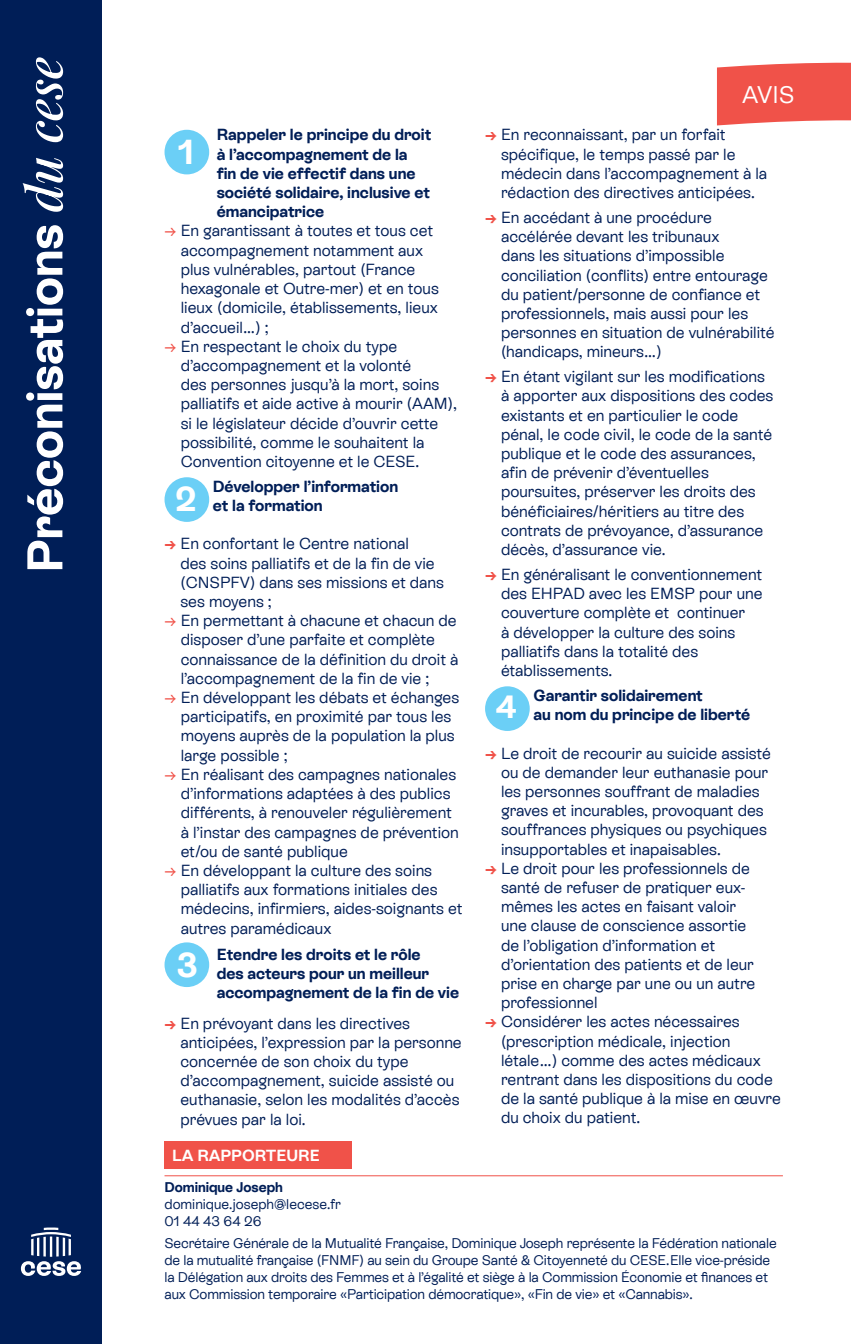
<style>
.page{position:relative;width:851px;height:1344px;background:#fff}
.page>*{position:absolute;margin:0;border:0;box-sizing:border-box;transform-origin:0 0}
.t1{font:700 50px "ES Rebond Grotesque";color:#fff}
.t2{font:700 34.4px "ES Rebond Grotesque";color:#fff}
.t3{font:700 32px "ES Rebond Grotesque";color:#fff}
.t4{font:24px "ES Rebond Grotesque";color:#fff}
.Sous-sous-titre_VERS{font:16px/19.2px "ES Rebond Grotesque";color:#001e57}
.Sous-titre{font:16px/19.2px "ES Rebond Grotesque";color:#001e57}
.Sous-sous-titre_VERS-2{font:700 16px/19.2px "ES Rebond Grotesque";color:#001e57}
.t5{font:700 16px "ES Rebond Grotesque";color:#fff}
.Texte_courant_rappor{font:14px/16.8px "ES Rebond Grotesque";letter-spacing:-.01em;color:#001e57}
.s1{font-family:"Playfair Display";font-weight:500;font-style:italic}
.s2{color:#f05249}
.s3{font-weight:700;color:#f05249}
.s4{font-weight:700}
</style>
<div class="page">
<div style="left:0;top:0;width:102px;height:1344px;background:#001e57"></div>
<svg style="left:21px;top:1227px;width:61px;height:49px"></svg>
<svg style="left:717px;top:62px;width:133px;height:64px;background:#f1625a"></svg>
<div style="left:164px;top:130px;width:45px;height:44px;background:#6bcff6;border-radius:50%"></div>
<div style="left:164px;top:477px;width:45px;height:45px;background:#6bcff6;border-radius:50%"></div>
<div style="left:164px;top:942px;width:45px;height:45px;background:#6bcff6;border-radius:50%"></div>
<div style="left:485px;top:686px;width:44px;height:45px;background:#6bcff6;border-radius:50%"></div>
<hr style="left:164px;top:1175px;width:618px;height:1px;background:#f05249">
<div style="left:164px;top:1141px;width:187px;height:27px;background:#f05249"></div>
<h1 class="t1" style="left:11px;top:573px;width:517px;rotate:-90deg">Préconisations <span class="s1">du cese</span></h1>
<p class="t2" style="left:178px;top:128px;width:17px">1</p>
<p class="Sous-sous-titre_VERS-2" style="left:217px;top:124px;width:216px">Rappeler le principe du droit à l’accompagnement de la fin de vie effectif dans une société solidaire, inclusive et émancipatrice</p>
<p class="Sous-sous-titre_VERS" style="left:181px;top:221px;width:259px;text-indent:-16px"><span class="s2">→</span> En garantissant à toutes et tous cet accompagnement notamment aux plus vulnérables, partout (France hexagonale et Outre-mer) et en tous lieux (domicile, établissements, lieux d’accueil…) ;</p>
<p class="Sous-sous-titre_VERS" style="left:181px;top:336px;width:278px;text-indent:-16px"><span class="s2">→</span> En respectant le choix du type d’accompagnement et la volonté<br>des personnes jusqu’à la mort, soins palliatifs et aide active à mourir (AAM), si le législateur décide d’ouvrir cette possibilité, comme le souhaitent la Convention citoyenne et le CESE.</p>
<p class="t2" style="left:175px;top:476px;width:23px">2</p>
<p class="Sous-sous-titre_VERS-2" style="left:213px;top:476px;width:187px">Développer l’information et la formation</p>
<p class="Sous-sous-titre_VERS" style="left:180px;top:534px;width:265px;text-indent:-16px"><span class="s3">→</span> En confortant le Centre national<br>des soins palliatifs et de la fin de vie (CNSPFV) dans ses missions et dans ses moyens ;</p>
<p class="Sous-titre" style="left:181px;top:610px;width:279px;text-indent:-16px"><span class="s2">→</span> En permettant à chacune et chacun de disposer d’une parfaite et complète connaissance de la définition du droit à l’accompagnement de la fin de vie ;</p>
<p class="Sous-titre" style="left:181px;top:687px;width:280px;text-indent:-16px"><span class="s2">→</span> En développant les débats et échanges participatifs, en proximité par tous les moyens auprès de la population la plus large possible ;</p>
<p class="Sous-titre" style="left:181px;top:764px;width:279px;text-indent:-16px"><span class="s2">→</span> En réalisant des campagnes nationales d’informations adaptées à des publics différents, à renouveler régulièrement à l’instar des campagnes de prévention et/ou de santé publique</p>
<p class="Sous-titre" style="left:181px;top:860px;width:283px;text-indent:-16px"><span class="s2">→</span> En développant la culture des soins palliatifs aux formations initiales des médecins, infirmiers, aides-soignants et autres paramédicaux</p>
<p class="t2" style="left:176px;top:941px;width:23px">3</p>
<p class="Sous-sous-titre_VERS-2" style="left:217px;top:943px;width:244px">Etendre les droits et le rôle<br>des acteurs pour un meilleur accompagnement de la fin de vie</p>
<p class="Sous-sous-titre_VERS" style="left:180px;top:1013px;width:283px;text-indent:-16px"><span class="s3">→</span> En prévoyant dans les directives anticipées, l’expression par la personne concernée de son choix du type d’accompagnement, suicide assisté ou euthanasie, selon les modalités d’accès prévues par la loi.</p>
<p class="t5" style="left:172px;top:1145px;width:149px">LA RAPPORTEURE</p>
<h3 class="t4" style="left:742px;top:79px;width:54px">AVIS</h3>
<p class="Sous-sous-titre_VERS" style="left:501px;top:125px;width:268px;text-indent:-16px"><span class="s3">→</span> En reconnaissant, par un forfait spécifique, le temps passé par le médecin dans l’accompagnement à la rédaction des directives anticipées.</p>
<p class="Sous-sous-titre_VERS" style="left:501px;top:207px;width:275px;text-indent:-16px"><span class="s3">→</span> En accédant à une procédure accélérée devant les tribunaux<br>dans les situations d’impossible conciliation (conflits) entre entourage du patient/personne de confiance et professionnels, mais aussi pour les personnes en situation de vulnérabilité (handicaps, mineurs…)</p>
<p class="Sous-sous-titre_VERS" style="left:501px;top:366px;width:274px;text-indent:-16px"><span class="s3">→</span> En étant vigilant sur les modifications à apporter aux dispositions des codes existants et en particulier le code pénal, le code civil, le code de la santé publique et le code des assurances, afin de prévenir d’éventuelles poursuites, préserver les droits des bénéficiaires/héritiers au titre des contrats de prévoyance, d’assurance décès, d’assurance vie.</p>
<p class="Sous-sous-titre_VERS" style="left:501px;top:564px;width:263px;text-indent:-16px"><span class="s3">→</span> En généralisant le conventionnement des EHPAD avec les EMSP pour une couverture complète et continuer<br>à développer la culture des soins palliatifs dans la totalité des établissements.</p>
<p class="t3" style="left:495px;top:685px;width:22px">4</p>
<p class="Sous-sous-titre_VERS-2" style="left:533px;top:685px;width:218px">Garantir solidairement<br>au nom du principe de liberté</p>
<p class="Sous-sous-titre_VERS" style="left:501px;top:743px;width:271px;text-indent:-16px"><span class="s3">→</span> Le droit de recourir au suicide assisté ou de demander leur euthanasie pour les personnes souffrant de maladies graves et incurables, provoquant des souffrances physiques ou psychiques insupportables et inapaisables.</p>
<p class="Sous-sous-titre_VERS" style="left:501px;top:858px;width:256px;text-indent:-16px"><span class="s3">→</span> Le droit pour les professionnels de santé de refuser de pratiquer eux&shy;mêmes les actes en faisant valoir une clause de conscience assortie de l’obligation d’information et d’orientation des patients et de leur prise en charge par une ou un autre professionnel</p>
<p class="Sous-sous-titre_VERS" style="left:501px;top:1011px;width:281px;text-indent:-16px"><span class="s3">→</span> Considérer les actes nécessaires (prescription médicale, injection létale…) comme des actes médicaux rentrant dans les dispositions du code de la santé publique à la mise en œuvre du choix du patient.</p>
<p class="Texte_courant_rappor" style="left:164px;top:1178px;width:178px"><span class="s4">Dominique Joseph </span>dominique.joseph@lecese.fr<br>01 44 43 64 26</p>
<p class="Texte_courant_rappor" style="left:164px;top:1234px;width:613px">Secrétaire Générale de la Mutualité Française, Dominique Joseph représente la Fédération nationale de la mutualité française (FNMF) au sein du Groupe Santé &amp; Citoyenneté du CESE.Elle vice-préside la Délégation aux droits des Femmes et à l’égalité et siège à la Commission Économie et finances et aux Commission temporaire «Participation démocratique», «Fin de vie» et «Cannabis».</p>
</div>
